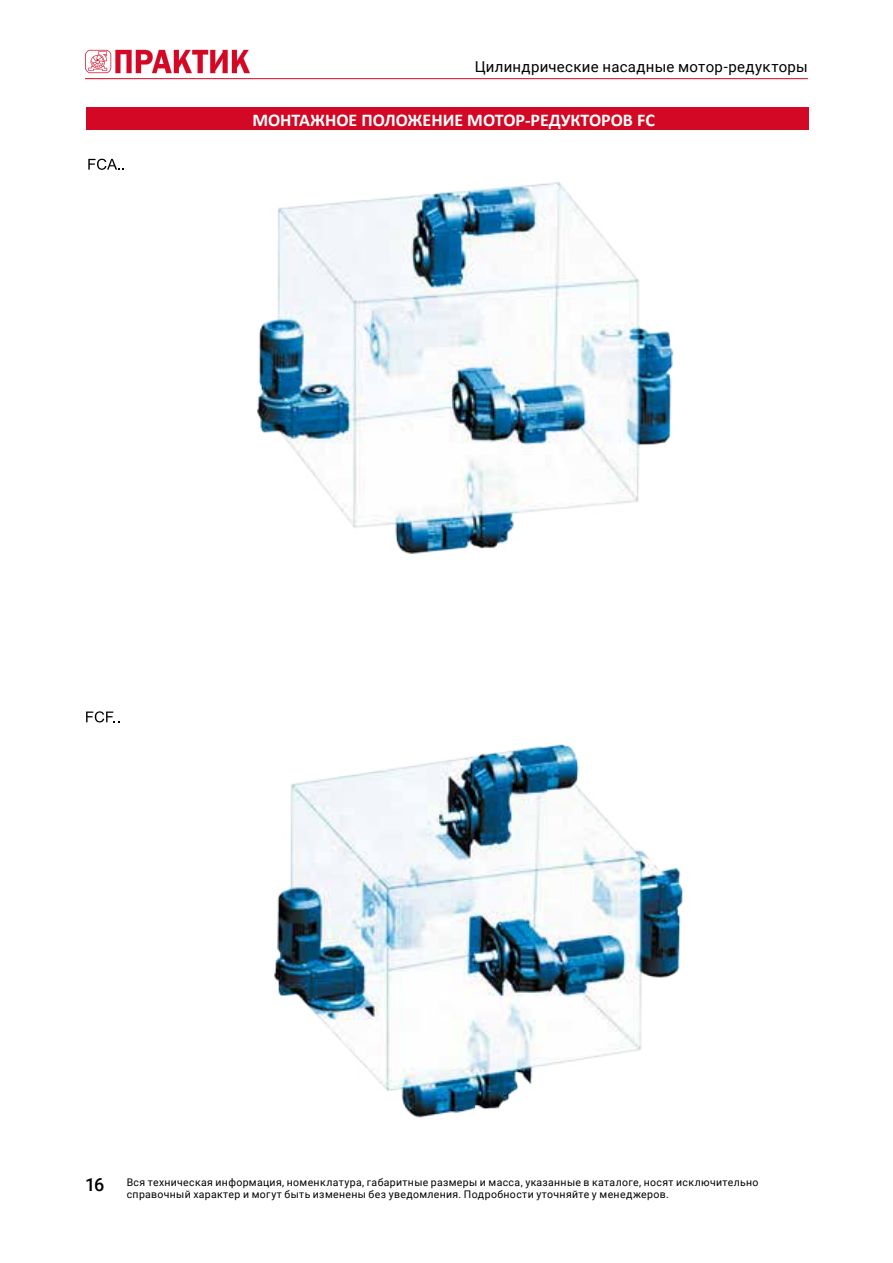
<style>
.page{position:relative;width:893px;height:1263px;background:#fff}
.page>*{position:absolute;margin:0;border:0;box-sizing:border-box;transform-origin:0 0}
.t1{font:700 18px "Calibri";color:#fff}
.t2{font:15px "Roboto";letter-spacing:.02em;color:#000}
.t3{font:10.5px/12px "Roboto";letter-spacing:.035em;color:#000}
.s1{font-weight:500;font-size:18px}
</style>
<div class="page">
<hr style="left:85px;top:78px;width:723px;height:1px;background:#d20824">
<svg style="left:85px;top:50px;width:165px;height:23px"></svg>
<div style="left:86px;top:108px;width:723px;height:22px;background:#d20824"></div>
<svg style="left:88px;top:159px;width:36px;height:11px"></svg>
<img style="left:257px;top:182px;width:417px;height:372px">
<svg style="left:86px;top:711px;width:33px;height:11px"></svg>
<img style="left:274px;top:744px;width:409px;height:374px">
<h2 class="t2" style="left:475px;top:57px;width:335px">Цилиндрические насадные мотор-редукторы</h2>
<h1 class="t1" style="left:252px;top:107px;width:404px">МОНТАЖНОЕ ПОЛОЖЕНИЕ МОТОР-РЕДУКТОРОВ FC</h1>
<p class="t3" style="left:127px;top:1176px;width:633px;text-indent:-42px"><span class="s1">16</span> Вся техническая информация, номенклатура, габаритные размеры и масса, указанные в каталоге, носят исключительно справочный характер и могут быть изменены без уведомления. Подробности уточняйте у менеджеров.</p>
</div>
